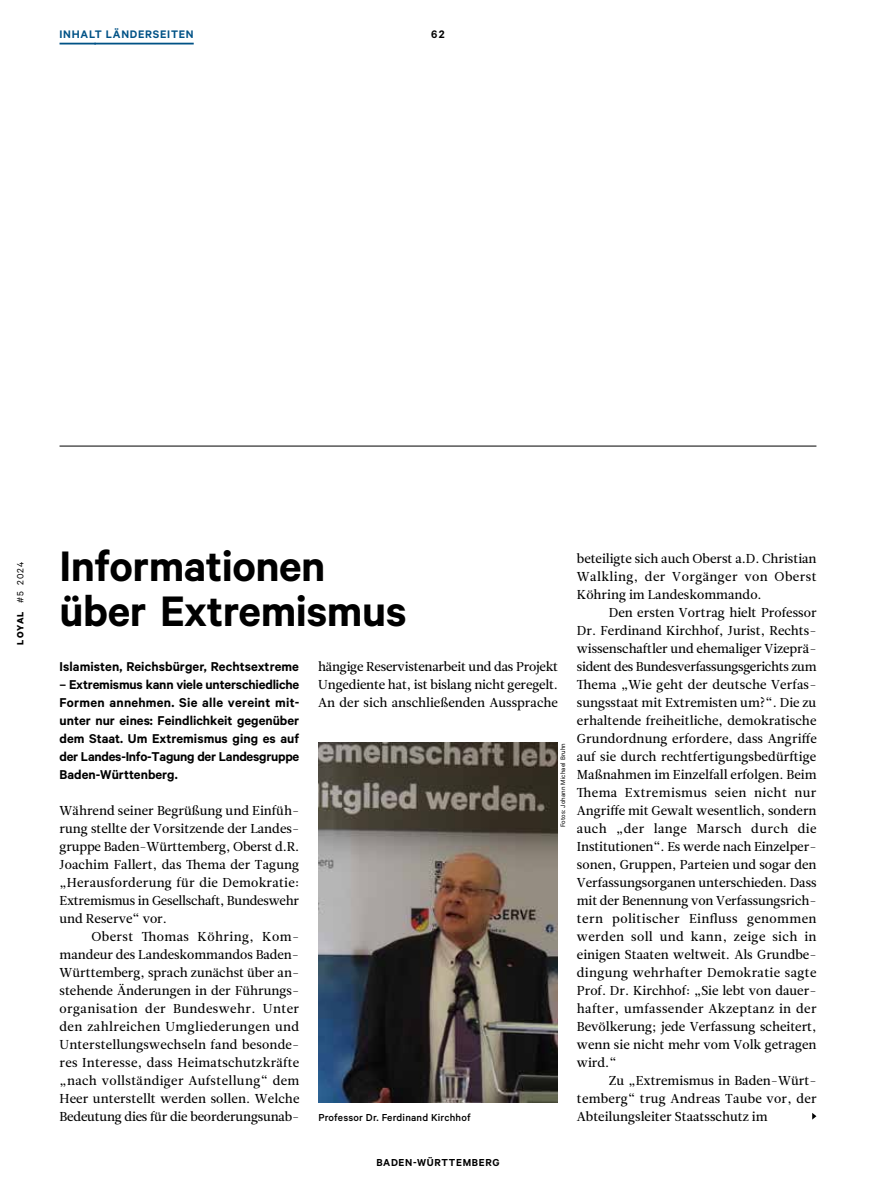
<style>
.page{position:relative;width:893px;height:1191px;background:#fff}
.page>*{position:absolute;margin:0;border:0;box-sizing:border-box;transform-origin:0 0}
.t1{font:600 48px/45px "Calibre";letter-spacing:-.01em;color:#000}
.t2{font:600 14.4px/18px "Calibre";color:#000;text-align:justify}
.t3{font:12.9px/18px "Leitura News Roman 2";color:#000;text-align:justify}
.t4{font:600 12.3px "Calibre";letter-spacing:.06em;color:#005286}
.t5{font:600 12.3px "Calibre";color:#000}
.t6{font:500 11.4px "Calibre";letter-spacing:.015em;color:#000}
.t7{font:600 11.4px "Calibre";letter-spacing:.06em;color:#000}
.t8{font:10.2px "Calibre";color:#000}
.t9{font:7.2px "Calibre";letter-spacing:.02em;color:#000}
.s1{font-weight:700}
</style>
<div class="page">
<hr style="left:60px;top:43px;width:134px;height:1px;background:#005286">
<img style="left:318px;top:743px;width:240px;height:360px">
<svg style="left:812px;top:1113px;width:4px;height:6px"></svg>
<hr style="left:60px;top:446px;width:756px;height:1px;background:#000">
<p class="t4" style="left:60px;top:27px;width:136px">INHALT LÄNDERSEITEN</p>
<p class="t5" style="left:431px;top:27px;width:15px">62</p>
<p class="t8" style="left:15px;top:644px;width:84px;rotate:-90deg"><span class="s1">LOYAL</span> #5 2024</p>
<h1 class="t1" style="left:60px;top:542px;width:349px">Informationen über Extremismus</h1>
<p class="t2" style="left:60px;top:657px;width:241px">Islamisten, Reichsbürger, Rechtsextreme</p>
<p class="t2" style="left:60px;top:675px;width:241px">– Extremismus kann viele unterschiedliche Formen annehmen. Sie alle vereint mit&shy;unter nur eines: Feindlichkeit gegenüber dem Staat. Um Extremismus ging es auf der Landes-Info-Tagung der Landesgruppe Baden-Württenberg.</p>
<p class="t3" style="left:60px;top:801px;width:241px">Während seiner Begrüßung und Einfüh&shy;rung stellte der Vorsitzende der Landes&shy;gruppe Baden-Württemberg, Oberst d.R.<br>Joachim Fallert, das Thema der Tagung „Herausforderung für die Demokratie:<br>Extremismus in Gesellschaft, Bundeswehr und Reserve“ vor.</p>
<p class="t3" style="left:60px;top:927px;width:241px;text-indent:32px">Oberst Thomas Köhring, Kom&shy;mandeur des Landeskommandos Baden-Württemberg, sprach zunächst über an&shy;stehende Änderungen in der Führungs&shy;organisation der Bundeswehr. Unter den zahlreichen Umgliederungen und Unterstellungswechseln fand besonde&shy;res Interesse, dass Heimatschutzkräfte „nach vollständiger Aufstellung“ dem Heer unterstellt werden sollen. Welche Bedeutung dies für die beorderungsunab-</p>
<p class="t3" style="left:318px;top:657px;width:241px">hängige Reservistenarbeit und das Projekt Ungediente hat, ist bislang nicht geregelt.<br>An der sich anschließenden Aussprache</p>
<p class="t9" style="left:559px;top:827px;width:86px;rotate:-90deg">Fotos: Johann Michael Bruhn</p>
<p class="t6" style="left:318px;top:1110px;width:154px">Professor Dr. Ferdinand Kirchhof</p>
<p class="t3" style="left:577px;top:549px;width:241px">beteiligte sich auch Oberst a.D. Christian Walkling, der Vorgänger von Oberst Köhring im Landeskommando.</p>
<p class="t3" style="left:577px;top:603px;width:241px;text-indent:32px">Den ersten Vortrag hielt Professor Dr. Ferdinand Kirchhof, Jurist, Rechts&shy;wissenschaftler und ehemaliger Vizeprä&shy;sident des Bundesverfassungsgerichts zum Thema „Wie geht der deutsche Verfas&shy;sungsstaat mit Extremisten um?“. Die zu erhaltende freiheitliche, demokratische Grundordnung erfordere, dass Angriffe auf sie durch rechtfertigungsbedürftige Maßnahmen im Einzelfall erfolgen. Beim Thema Extremismus seien nicht nur Angriffe mit Gewalt wesentlich, sondern auch „der lange Marsch durch die Institutionen“. Es werde nach Einzelper&shy;sonen, Gruppen, Parteien und sogar den Verfassungsorganen unterschieden. Dass mit der Benennung von Verfassungsrich&shy;tern politischer Einfluss genommen werden soll und kann, zeige sich in einigen Staaten weltweit. Als Grundbe&shy;dingung wehrhafter Demokratie sagte Prof. Dr. Kirchhof: „Sie lebt von dauer&shy;hafter, umfassender Akzeptanz in der Bevölkerung; jede Verfassung scheitert, wenn sie nicht mehr vom Volk getragen wird.“</p>
<p class="t3" style="left:577px;top:1071px;width:241px;text-indent:32px">Zu „Extremismus in Baden-Würt&shy;temberg“ trug Andreas Taube vor, der Abteilungsleiter Staatsschutz im</p>
<p class="t7" style="left:376px;top:1155px;width:125px">BADEN-WÜRTTEMBERG</p>
</div>
